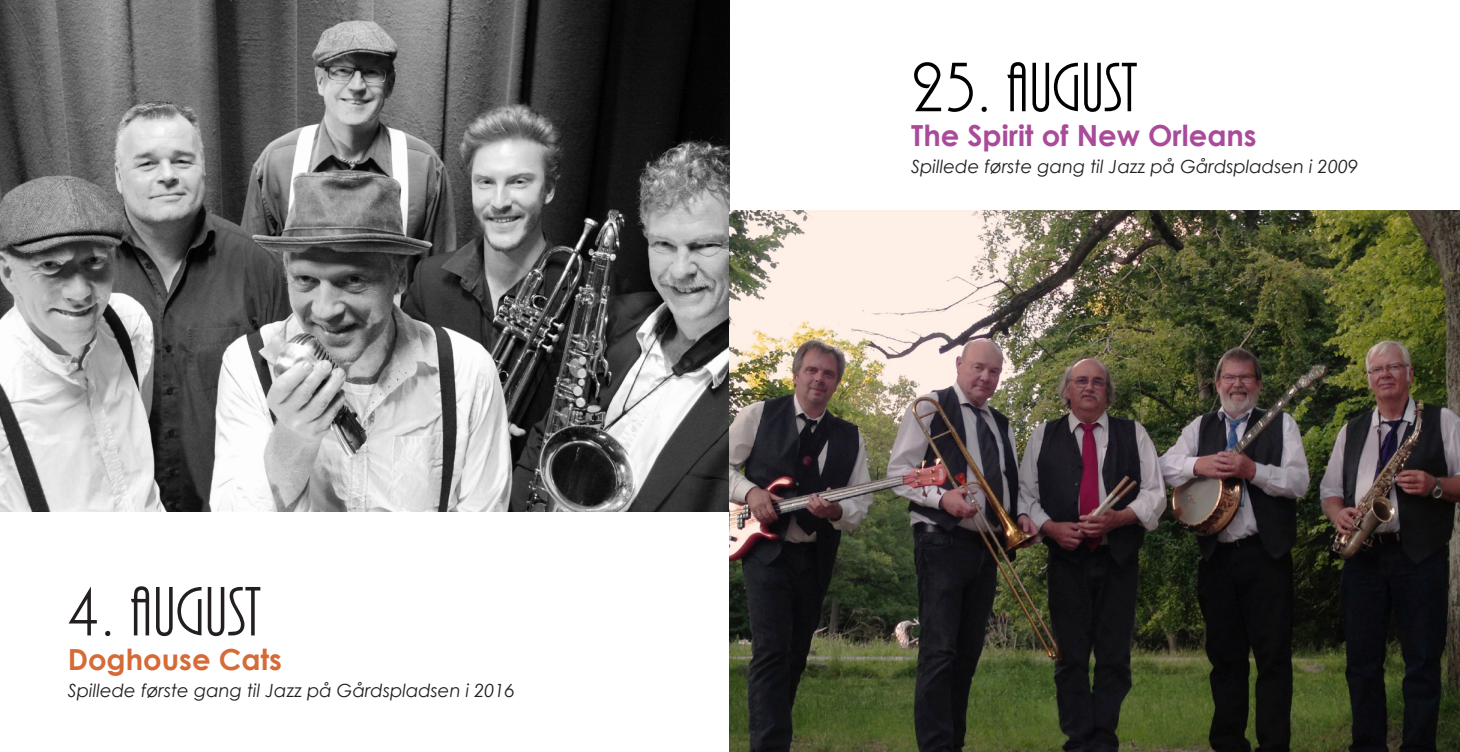
<style>
.page{position:relative;width:1460px;height:752px;background:#fff}
.page>*{position:absolute;margin:0;border:0;box-sizing:border-box;transform-origin:0 0}
.t1{font:72.5px "ARBONNIE";color:#000}
.t2{font:72.5px "ARBONNIE";color:#231f20}
.t3{font:700 29px "Century Gothic";color:#a94b99}
.t4{font:700 29px "Century Gothic";color:#d56b37}
.t5{font:italic 18.25px "Century Gothic";color:#231f20}
</style>
<div class="page">
<img style="left:0;top:0;width:730px;height:511px">
<img style="left:730px;top:210px;width:730px;height:541px">
<p class="t2" style="left:68px;top:574px;width:195px">4. AUGUST</p>
<p class="t4" style="left:68px;top:637px;width:216px">Doghouse Cats</p>
<p class="t5" style="left:68px;top:677px;width:448px">Spillede første gang til Jazz på Gårdspladsen i 2016</p>
<p class="t1" style="left:911px;top:51px;width:228px">25. AUGUST</p>
<p class="t3" style="left:911px;top:113px;width:347px">The Spirit of New Orleans</p>
<p class="t5" style="left:911px;top:153px;width:448px">Spillede første gang til Jazz på Gårdspladsen i 2009</p>
</div>
